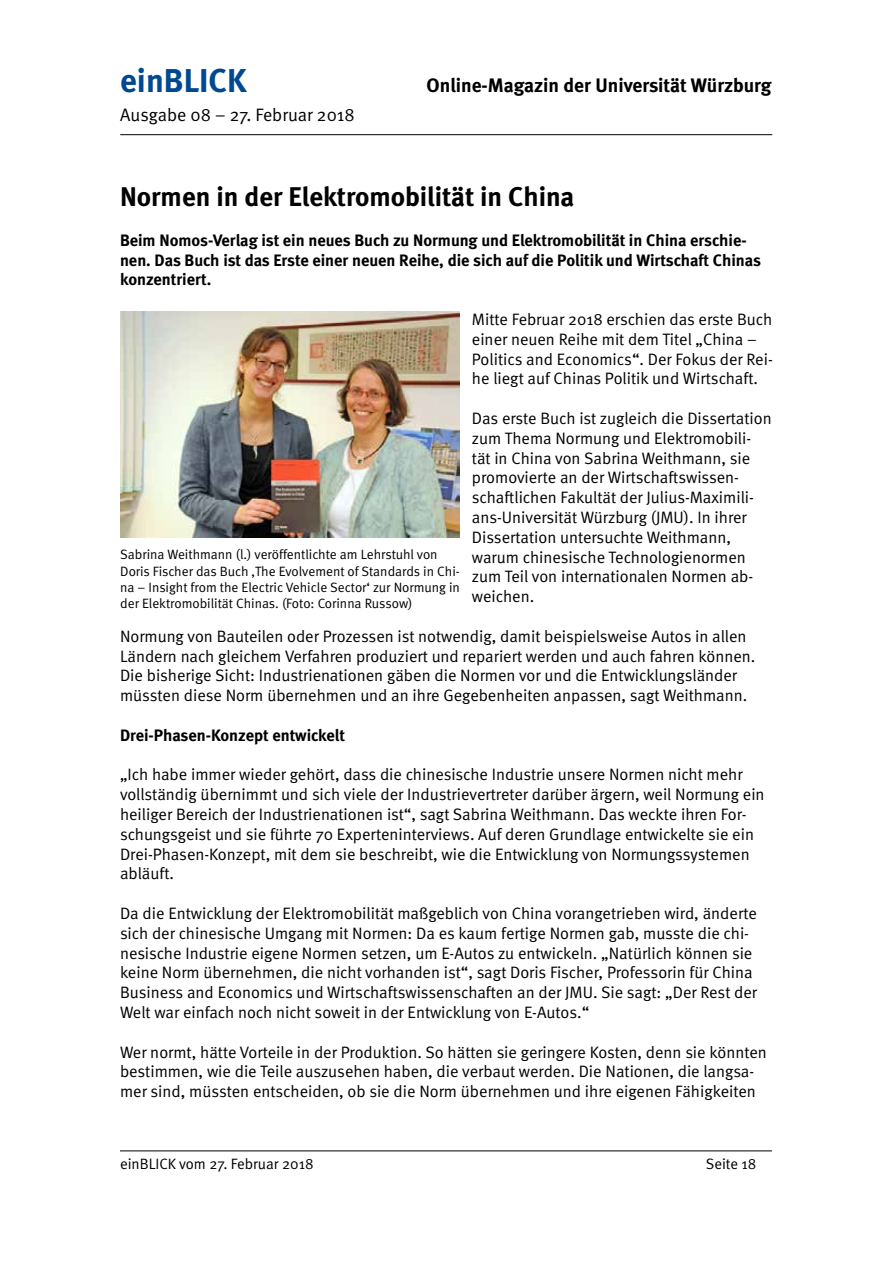
<style>
.page{position:relative;width:893px;height:1263px;background:#fff}
.page>*{position:absolute;margin:0;border:0;box-sizing:border-box;transform-origin:0 0}
.t1{font:700 33px "Meta";color:#004990}
.t2{font:700 27px "Meta";color:#000}
.t3{font:700 19.5px "Meta";color:#000}
.t4{font:18px "Meta Normal";color:#000}
.t5{font:16.5px/19.8px "Meta Normal";color:#000}
.t6{font:700 16.5px/19.8px "Meta";color:#000}
.t7{font:15px "Meta Normal";color:#000}
.t8{font:13.5px/16.2px "Meta Normal";color:#000}
</style>
<div class="page">
<hr style="left:120px;top:134px;width:652px;height:1px;background:#000">
<hr style="left:120px;top:1150px;width:652px;height:1px;background:#000">
<img style="left:120px;top:312px;width:340px;height:225px">
<h1 class="t1" style="left:120px;top:61px;width:128px">einBLICK</h1>
<p class="t3" style="left:427px;top:74px;width:346px">Online-Magazin der Universität Würzburg</p>
<p class="t4" style="left:120px;top:105px;width:236px">Ausgabe 08 – 27. Februar 2018</p>
<h2 class="t2" style="left:120px;top:181px;width:456px">Normen in der Elektromobilität in China</h2>
<p class="t6" style="left:120px;top:230px;width:642px">Beim Nomos-Verlag ist ein neues Buch zu Normung und Elektromobilität in China erschie&shy;nen. Das Buch ist das Erste einer neuen Reihe, die sich auf die Politik und Wirtschaft Chinas konzentriert.</p>
<p class="t5" style="left:472px;top:309px;width:302px">Mitte Februar 2018 erschien das erste Buch einer neuen Reihe mit dem Titel „China – Politics and Economics“. Der Fokus der Rei&shy;he liegt auf Chinas Politik und Wirtschaft.</p>
<p class="t5" style="left:472px;top:408px;width:301px">Das erste Buch ist zugleich die Dissertation zum Thema Normung und Elektromobili&shy;tät in China von Sabrina Weithmann, sie promovierte an der Wirtschaftswissen&shy;schaftlichen Fakultät der Julius-Maximili&shy;ans-Universität Würzburg (JMU). In ihrer Dissertation untersuchte Weithmann, warum chinesische Technologienormen zum Teil von internationalen Normen ab&shy;weichen.</p>
<p class="t5" style="left:120px;top:626px;width:637px">Normung von Bauteilen oder Prozessen ist notwendig, damit beispielsweise Autos in allen Ländern nach gleichem Verfahren produziert und repariert werden und auch fahren können.<br>Die bisherige Sicht: Industrienationen gäben die Normen vor und die Entwicklungsländer müssten diese Norm übernehmen und an ihre Gegebenheiten anpassen, sagt Weithmann.</p>
<p class="t6" style="left:120px;top:725px;width:227px">Drei-Phasen-Konzept entwickelt</p>
<p class="t5" style="left:120px;top:764px;width:646px">„Ich habe immer wieder gehört, dass die chinesische Industrie unsere Normen nicht mehr vollständig übernimmt und sich viele der Industrievertreter darüber ärgern, weil Normung ein heiliger Bereich der Industrienationen ist“, sagt Sabrina Weithmann. Das weckte ihren For&shy;schungsgeist und sie führte 70 Experteninterviews. Auf deren Grundlage entwickelte sie ein Drei-Phasen-Konzept, mit dem sie beschreibt, wie die Entwicklung von Normungssystemen abläuft.</p>
<p class="t5" style="left:120px;top:903px;width:638px">Da die Entwicklung der Elektromobilität maßgeblich von China vorangetrieben wird, änderte sich der chinesische Umgang mit Normen: Da es kaum fertige Normen gab, musste die chi&shy;nesische Industrie eigene Normen setzen, um E-Autos zu entwickeln. „Natürlich können sie keine Norm übernehmen, die nicht vorhanden ist“, sagt Doris Fischer, Professorin für China Business and Economics und Wirtschaftswissenschaften an der JMU. Sie sagt: „Der Rest der Welt war einfach noch nicht soweit in der Entwicklung von E-Autos.“</p>
<p class="t5" style="left:120px;top:1042px;width:648px">Wer normt, hätte Vorteile in der Produktion. So hätten sie geringere Kosten, denn sie könnten bestimmen, wie die Teile auszusehen haben, die verbaut werden. Die Nationen, die langsa&shy;mer sind, müssten entscheiden, ob sie die Norm übernehmen und ihre eigenen Fähigkeiten</p>
<p class="t8" style="left:120px;top:546px;width:341px">Sabrina Weithmann (l.) veröffentlichte am Lehrstuhl von Doris Fischer das Buch ‚The Evolvement of Standards in Chi&shy;na – Insight from the Electric Vehicle Sector‘ zur Normung in der Elektromobilität Chinas. (Foto: Corinna Russow)</p>
<p class="t7" style="left:120px;top:1155px;width:195px">einBLICK vom 27. Februar 2018</p>
<p class="t7" style="left:706px;top:1155px;width:52px">Seite 18</p>
</div>
